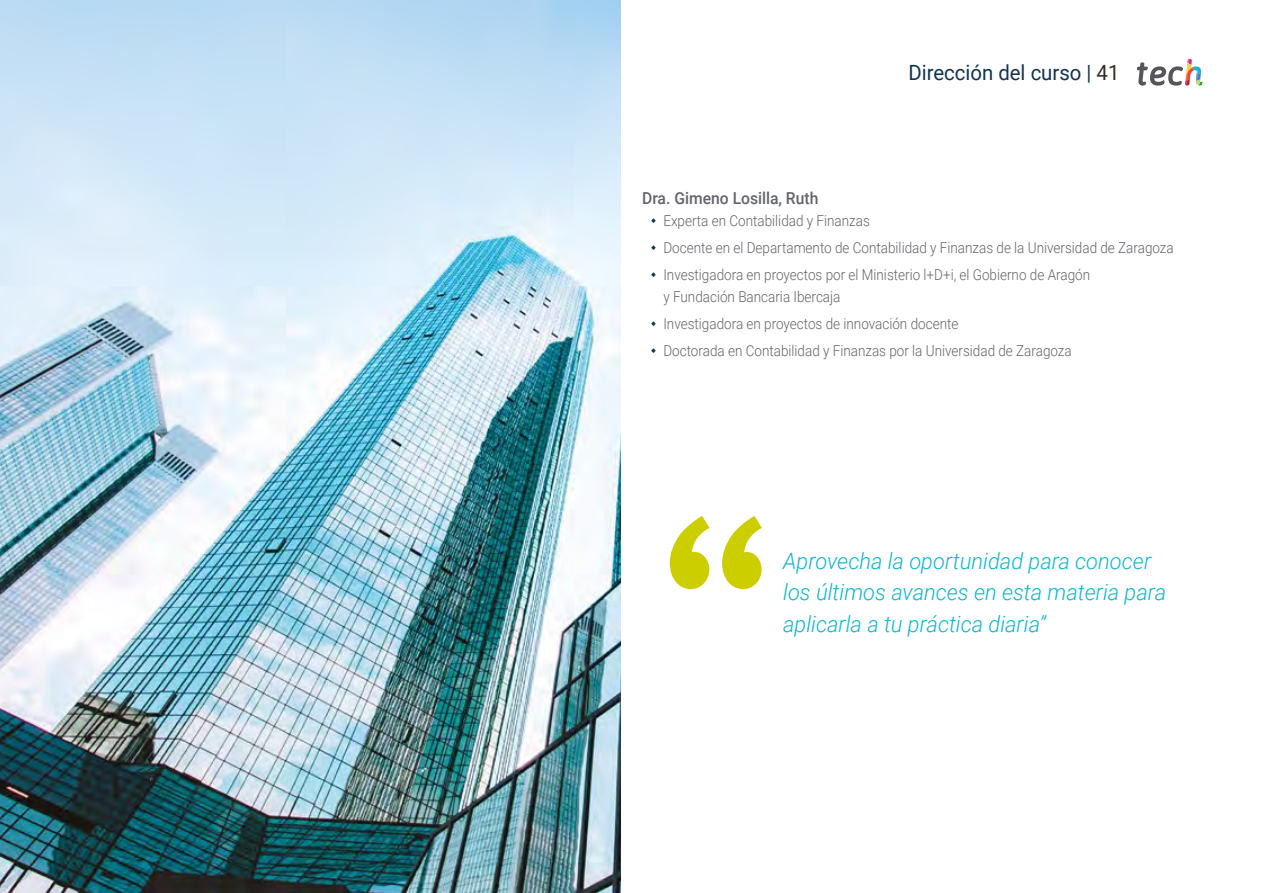
<style>
.page{position:relative;width:1263px;height:893px;background:#fff}
.page>*{position:absolute;margin:0;border:0;box-sizing:border-box;transform-origin:0 0}
.t1{font:italic 300 22.5px/31.5px "Roboto";color:#0fb6cf}
.t2{font:21px "Roboto";color:#123352}
.t3{font:500 16.5px "Roboto";color:#61646a;scale:.95 1}
.t4{font:300 15px/26.7px "Roboto";color:#61646a;scale:.9 1}
.s1{color:#312e20}
</style>
<div class="page">
<img style="left:0;top:0;width:621px;height:893px">
<svg style="left:670px;top:516px;width:92px;height:73px"></svg>
<svg style="left:1137px;top:59px;width:65px;height:27px"></svg>
<h2 class="t2" style="left:908px;top:57px;width:213px">Dirección del curso | <span class="s1">41</span></h2>
<p class="t3" style="left:642px;top:186px;width:187px">Dra. Gimeno Losilla, Ruth</p>
<p class="t4" style="left:663px;top:207px;width:569px">Experta en Contabilidad y Finanzas<br>Docente en el Departamento de Contabilidad y Finanzas de la Universidad de Zaragoza<br>Investigadora en proyectos por el Ministerio l+D+i, el Gobierno de Aragón</p>
<p class="t4" style="left:663px;top:283px;width:455px">y Fundación Bancaria Ibercaja<br>Investigadora en proyectos de innovación docente<br>Doctorada en Contabilidad y Finanzas por la Universidad de Zaragoza</p>
<h1 class="t1" style="left:783px;top:544px;width:384px">Aprovecha la oportunidad para conocer los últimos avances en esta materia para aplicarla a tu práctica diaria”</h1>
</div>
